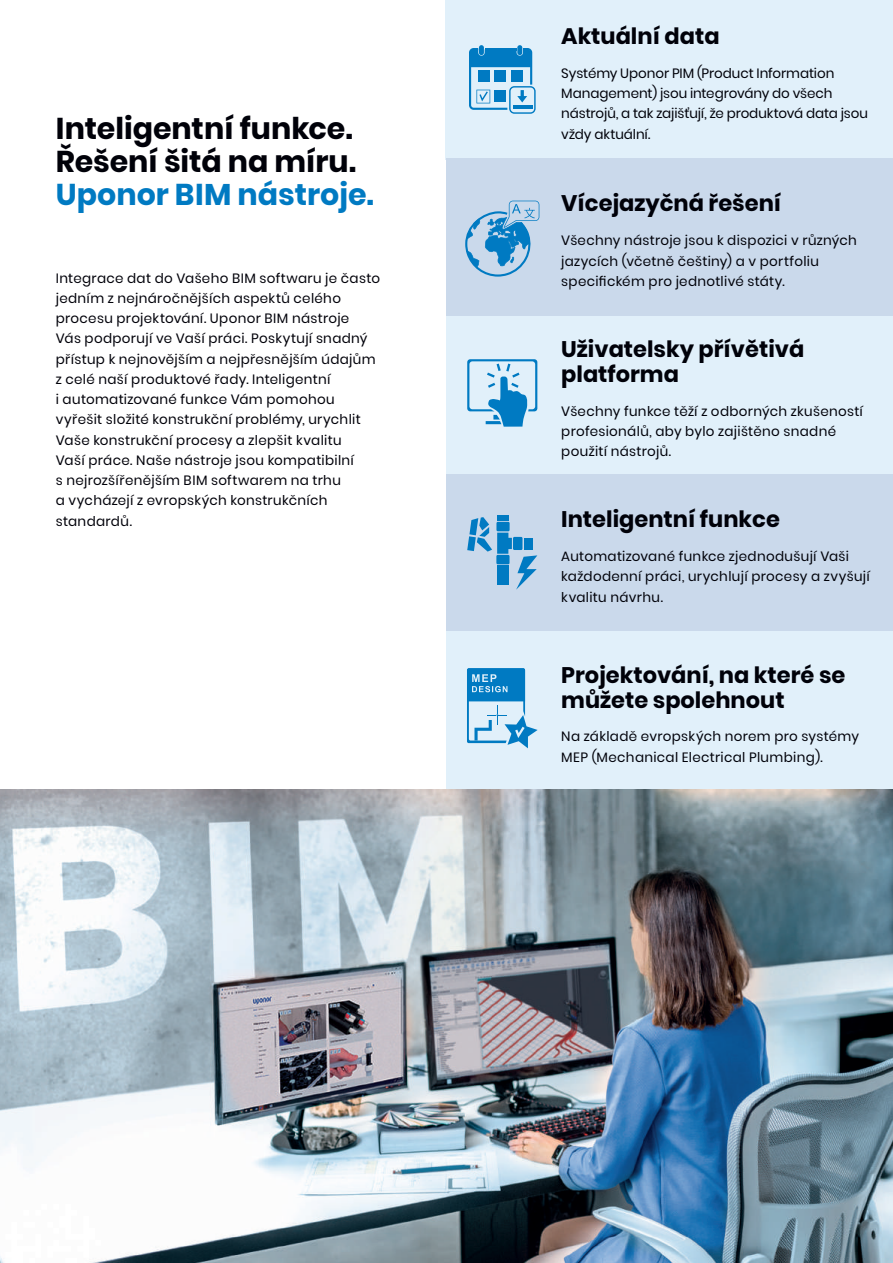
<style>
.page{position:relative;width:893px;height:1263px;background:#fff}
.page>*{position:absolute;margin:0;border:0;box-sizing:border-box;transform-origin:0 0}
.t1{font:700 30px/33px "Poppins";letter-spacing:-.005em;color:#000109}
.t2{font:700 30px "Poppins";color:#007ac2}
.t3{font:700 22.5px/24.8px "Poppins";color:#000109}
.t4{font:13.5px/20.2px "Poppins";letter-spacing:.025em;color:#000109}
.t5{font:13.5px/20.2px "Poppins";letter-spacing:-.005em;color:#000109}
</style>
<div class="page">
<img style="left:0;top:789px;width:893px;height:474px">
<div style="left:446px;top:1px;width:447px;height:157px;background:#e1f0fa"></div>
<div style="left:446px;top:158px;width:447px;height:158px;background:#cad9eb"></div>
<div style="left:446px;top:316px;width:447px;height:158px;background:#e1f0fa"></div>
<div style="left:446px;top:474px;width:447px;height:157px;background:#cad9eb"></div>
<div style="left:446px;top:631px;width:447px;height:158px;background:#e1f0fa"></div>
<div style="left:479px;top:45px;width:5px;height:10px;background:#007ac2;border-radius:2px"></div>
<div style="left:517px;top:45px;width:5px;height:10px;background:#007ac2;border-radius:2px"></div>
<svg style="left:469px;top:48px;width:67px;height:66px"></svg>
<svg style="left:465px;top:201px;width:74px;height:76px"></svg>
<svg style="left:467px;top:359px;width:70px;height:68px"></svg>
<div style="left:513px;top:537px;width:9px;height:13px;background:#007ac2"></div>
<div style="left:496px;top:522px;width:14px;height:9px;background:#007ac2"></div>
<div style="left:496px;top:555px;width:13px;height:9px;background:#007ac2"></div>
<div style="left:497px;top:533px;width:11px;height:21px;background:#007ac2"></div>
<div style="left:503px;top:538px;width:9px;height:11px;background:#007ac2"></div>
<div style="left:497px;top:566px;width:12px;height:19px;background:#007ac2"></div>
<div style="left:497px;top:515px;width:11px;height:6px;background:#007ac2"></div>
<div style="left:524px;top:538px;width:9px;height:11px;background:#007ac2"></div>
<svg style="left:516px;top:555px;width:21px;height:35px"></svg>
<svg style="left:467px;top:517px;width:25px;height:35px"></svg>
<svg style="left:467px;top:668px;width:71px;height:80px"></svg>
<h1 class="t1" style="left:56px;top:112px;width:302px">Inteligentní funkce.<br>Řešení šitá na míru.</h1>
<h1 class="t2" style="left:56px;top:177px;width:319px">Uponor BIM nástroje.</h1>
<p class="t4" style="left:56px;top:268px;width:326px">Integrace dat do Vašeho BIM softwaru je často jedním z nejnáročnějších aspektů celého procesu projektování. Uponor BIM nástroje<br>Vás podporují ve Vaší práci. Poskytují snadný přístup k nejnovějším a nejpřesnějším údajům z celé naší produktové řady. Inteligentní<br>i automatizované funkce Vám pomohou vyřešit složité konstrukční problémy, urychlit Vaše konstrukční procesy a zlepšit kvalitu<br>Vaší práce. Naše nástroje jsou kompatibilní<br>s nejrozšířenějším BIM softwarem na trhu<br>a vycházejí z evropských konstrukčních standardů.</p>
<h2 class="t3" style="left:561px;top:24px;width:160px">Aktuální data</h2>
<p class="t5" style="left:561px;top:63px;width:308px">Systémy Uponor PIM (Product Information Management) jsou integrovány do všech nástrojů, a tak zajišťují, že produktová data jsou vždy aktuální.</p>
<h2 class="t3" style="left:561px;top:191px;width:222px">Vícejazyčná řešení</h2>
<p class="t4" style="left:561px;top:230px;width:297px">Všechny nástroje jsou k dispozici v různých jazycích (včetně češtiny) a v portfoliu specifickém pro jednotlivé státy.</p>
<h2 class="t3" style="left:561px;top:337px;width:245px">Uživatelsky přívětivá platforma</h2>
<p class="t4" style="left:561px;top:401px;width:303px">Všechny funkce těží z odborných zkušeností profesionálů, aby bylo zajištěno snadné použití nástrojů.</p>
<h2 class="t3" style="left:561px;top:507px;width:220px">Inteligentní funkce</h2>
<p class="t4" style="left:561px;top:546px;width:310px">Automatizované funkce zjednodušují Vaši každodenní práci, urychlují procesy a zvyšují kvalitu návrhu.</p>
<h2 class="t3" style="left:561px;top:663px;width:286px">Projektování, na které se můžete spolehnout</h2>
<p class="t4" style="left:561px;top:726px;width:299px">Na základě evropských norem pro systémy<br>MEP (Mechanical Electrical Plumbing).</p>
</div>
